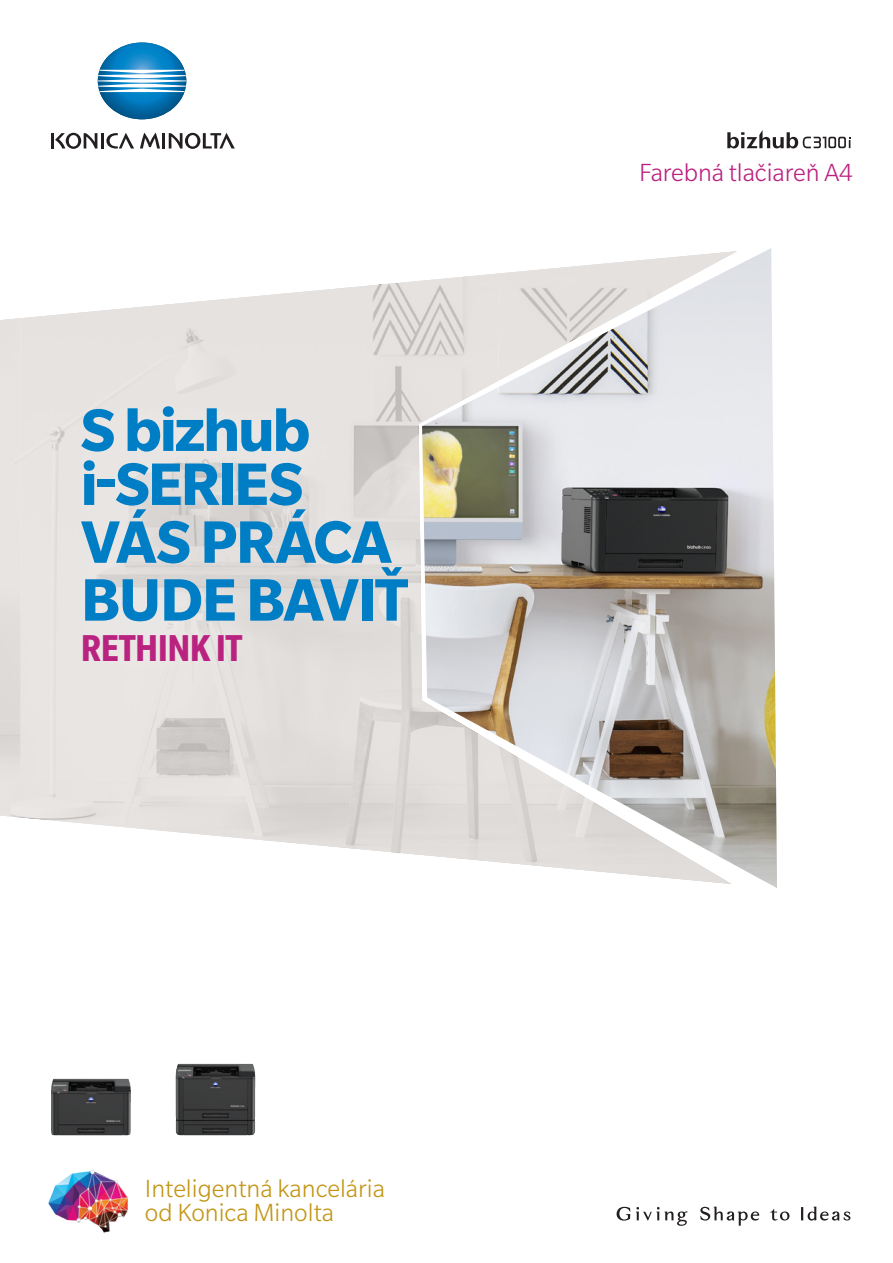
<style>
.page{position:relative;width:893px;height:1263px;background:#fff}
.page>*{position:absolute;margin:0;border:0;box-sizing:border-box;transform-origin:0 0}
.t1{font:700 65.25px/54px "Slate Pro";letter-spacing:-.03em;color:#007ec5}
.t2{font:700 condensed 40.8px "Slate Pro";letter-spacing:-.015em;color:#ba2280}
.Subhead{font:300 27px/24px "Slate Pro";color:#c39616}
.Data_Table_TEXT_Medi{font:300 27px "Slate Pro";color:#ba2280}
</style>
<div class="page">
<img style="left:737px;top:248px;width:40px;height:640px">
<svg style="left:0;top:251px;width:737px;height:633px"></svg>
<svg style="left:727px;top:130px;width:123px;height:18px"></svg>
<svg style="left:700px;top:1206px;width:59px;height:20px"></svg>
<svg style="left:801px;top:1206px;width:49px;height:14px"></svg>
<svg style="left:617px;top:1207px;width:13px;height:13px"></svg>
<svg style="left:636px;top:1207px;width:51px;height:19px"></svg>
<svg style="left:770px;top:1209px;width:20px;height:11px"></svg>
<svg style="left:98px;top:43px;width:88px;height:76px"></svg>
<hr style="left:51px;top:133px;width:3px;height:15px;background:#231f20">
<hr style="left:101px;top:133px;width:3px;height:15px;background:#231f20">
<hr style="left:162px;top:133px;width:3px;height:15px;background:#231f20">
<svg style="left:106px;top:133px;width:28px;height:16px"></svg>
<svg style="left:55px;top:133px;width:42px;height:16px"></svg>
<svg style="left:169px;top:133px;width:66px;height:16px"></svg>
<svg style="left:140px;top:133px;width:20px;height:15px"></svg>
<img style="left:51px;top:1079px;width:80px;height:56px">
<img style="left:176px;top:1064px;width:79px;height:71px">
<img style="left:48px;top:1170px;width:80px;height:63px">
<div style="left:35px;top:360px;width:422px;height:353px;background:#fff;opacity:.1"></div>
<p class="t1" style="left:81px;top:402px;width:231px">S bizhub i-SERIES</p>
<p class="t1" style="left:81px;top:514px;width:312px">VÁS PRÁCA</p>
<p class="t1" style="left:81px;top:572px;width:329px">BUDE BAVIŤ</p>
<p class="t2" style="left:81px;top:627px;width:163px">RETHINK IT</p>
<p class="Subhead" style="left:145px;top:1176px;width:242px">Inteligentná kancelária od Konica Minolta</p>
<p class="Data_Table_TEXT_Medi" style="left:639px;top:159px;width:215px">Farebná tlačiareň A4</p>
</div>
